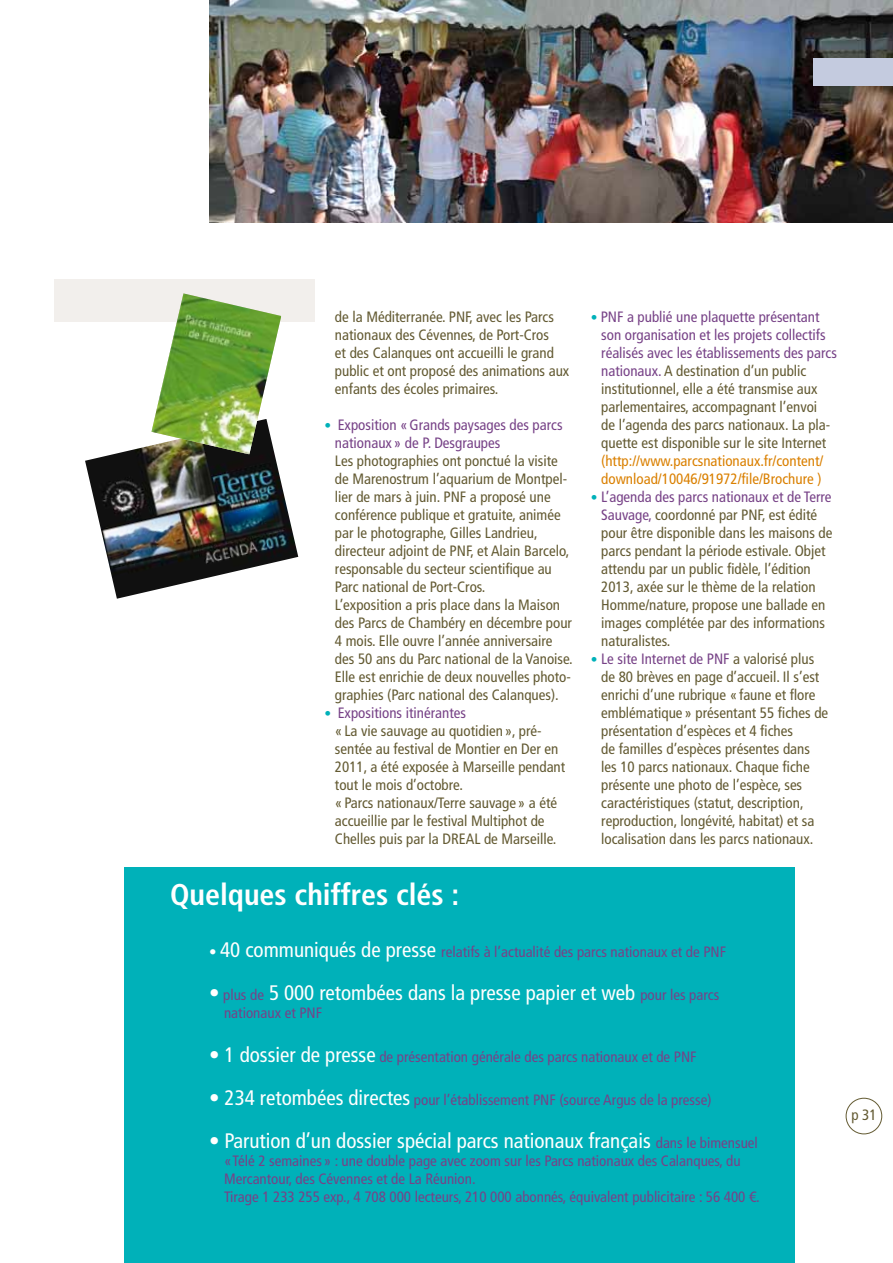
<style>
.page{position:relative;width:893px;height:1263px;background:#fff}
.page>*{position:absolute;margin:0;border:0;box-sizing:border-box;transform-origin:0 0}
.t1{font:700 condensed 30px "Frutiger LT Std";color:#fff}
.t2{font:condensed 21px "Frutiger LT Std";color:#fff}
.t3{font:condensed 15px/18px "Frutiger LT Std";color:#635a32}
.t4{font:condensed 15px/18px "Frutiger LT Std";color:#774287}
.t5{font:condensed 15px/18px "Frutiger LT Std";color:#da8000}
.s1{font-size:13.5px;color:#00b1b9}
.s2{color:#774287}
.s3{color:#fff}
.s4{font-size:21px;color:#fff}
.s5{font-size:15px;color:#774287}
</style>
<div class="page">
<div style="left:54px;top:279px;width:261px;height:43px;background:#f2efec"></div>
<div style="left:125px;top:867px;width:670px;height:396px;background:#00b1b9"></div>
<img style="left:210px;top:0;width:683px;height:223px">
<img style="left:85px;top:445px;width:213px;height:154px">
<div style="left:813px;top:58px;width:80px;height:28px;background:#c4cbdf"></div>
<img style="left:151px;top:293px;width:130px;height:161px">
<div style="left:846px;top:1098px;width:36px;height:36px;border:1px solid #635a32;border-radius:50%"></div>
<p class="t3" style="left:335px;top:308px;width:236px">de la Méditerranée. PNF, avec les Parcs nationaux des Cévennes, de Port-Cros<br>et des Calanques ont accueilli le grand public et ont proposé des animations aux enfants des écoles primaires.</p>
<p class="t4" style="left:335px;top:416px;width:229px;text-indent:-10px"><span class="s1">•</span> Exposition «Grands paysages des parcs nationaux» de P. Desgraupes</p>
<p class="t3" style="left:335px;top:452px;width:239px">Les photographies ont ponctué la visite de Marenostrum l’aquarium de Montpel&shy;lier de mars à juin. PNF a proposé une conférence publique et gratuite, animée par le photographe, Gilles Landrieu, directeur adjoint de PNF, et Alain Barcelo, responsable du secteur scientifique au Parc national de Port-Cros.<br>L’exposition a pris place dans la Maison des Parcs de Chambéry en décembre pour 4 mois. Elle ouvre l’année anniversaire des 50 ans du Parc national de la Vanoise.<br>Elle est enrichie de deux nouvelles photo&shy;graphies (Parc national des Calanques).</p>
<p class="t3" style="left:335px;top:704px;width:232px;text-indent:-10px"><span class="s1">•</span> <span class="s2">Expositions itinérantes<br></span>«La vie sauvage au quotidien», pré&shy;sentée au festival de Montier en Der en 2011, a été exposée à Marseille pendant tout le mois d’octobre.<br>«Parcs nationaux/Terre sauvage » a été accueillie par le festival Multiphot de Chelles puis par la DREAL de Marseille.</p>
<p class="t3" style="left:601px;top:308px;width:237px;text-indent:-10px"><span class="s1">•</span> <span class="s2">PNF a publié une plaquette présentant son organisation et les projets collectifs réalisés avec les établissements des parcs nationaux.</span> A destination d’un public institutionnel, elle a été transmise aux parlementaires, accompagnant l’envoi<br>de l’agenda des parcs nationaux. La pla&shy;quette est disponible sur le site Internet</p>
<p class="t5" style="left:601px;top:452px;width:224px">(http://www.parcsnationaux.fr/content/ download/10046/91972/file/Brochure )</p>
<p class="t3" style="left:601px;top:488px;width:233px;text-indent:-10px"><span class="s1">•</span> <span class="s2">L’agenda des parcs nationaux et de Terre Sauvage,</span> coordonné par PNF, est édité pour être disponible dans les maisons de parcs pendant la période estivale. Objet attendu par un public fidèle, l’édition 2013, axée sur le thème de la relation Homme/nature, propose une ballade en images complétée par des informations naturalistes.</p>
<p class="t3" style="left:601px;top:650px;width:228px;text-indent:-10px"><span class="s1">•</span> <span class="s2">Le site Internet de PNF</span> a valorisé plus de 80 brèves en page d’accueil. Il s’est enrichi d’une rubrique «faune et flore emblématique» présentant 55 fiches de présentation d’espèces et 4 fiches<br>de familles d’espèces présentes dans les 10 parcs nationaux. Chaque fiche présente une photo de l’espèce, ses caractéristiques (statut, description, reproduction, longévité, habitat) et sa localisation dans les parcs nationaux.</p>
<h1 class="t1" style="left:170px;top:877px;width:291px">Quelques chiffres clés :</h1>
<p class="t4" style="left:209px;top:943px;width:519px"><span class="s3">•</span> <span class="s4">40 communiqués de presse</span> relatifs à l’actualité des parcs nationaux et de PNF</p>
<h2 class="t2" style="left:209px;top:981px;width:512px">• <span class="s5">plus de</span> 5 000 retombées dans la presse papier et web <span class="s5">pour les parcs</span></h2>
<p class="t4" style="left:224px;top:1004px;width:100px">nationaux et PNF</p>
<p class="t4" style="left:209px;top:1047px;width:489px"><span class="s4">• 1 dossier de presse</span> de présentation générale des parcs nationaux et de PNF</p>
<p class="t4" style="left:209px;top:1090px;width:504px"><span class="s4">• 234 retombées directes</span> pour l’établissement PNF (source Argus de la presse)</p>
<h2 class="t2" style="left:209px;top:1128px;width:550px">• Parution d’un dossier spécial parcs nationaux français <span class="s5">dans le bimensuel</span></h2>
<p class="t4" style="left:224px;top:1152px;width:537px">«Télé 2 semaines » : une double page avec zoom sur les Parcs nationaux des Calanques, du<br>Mercantour, des Cévennes et de La Réunion.<br>Tirage 1 233 255 exp., 4 708 000 lecteurs, 210 000 abonnés, équivalent publicitaire : 56 400 €.</p>
<p class="t3" style="left:851px;top:1106px;width:27px">p 31</p>
</div>
